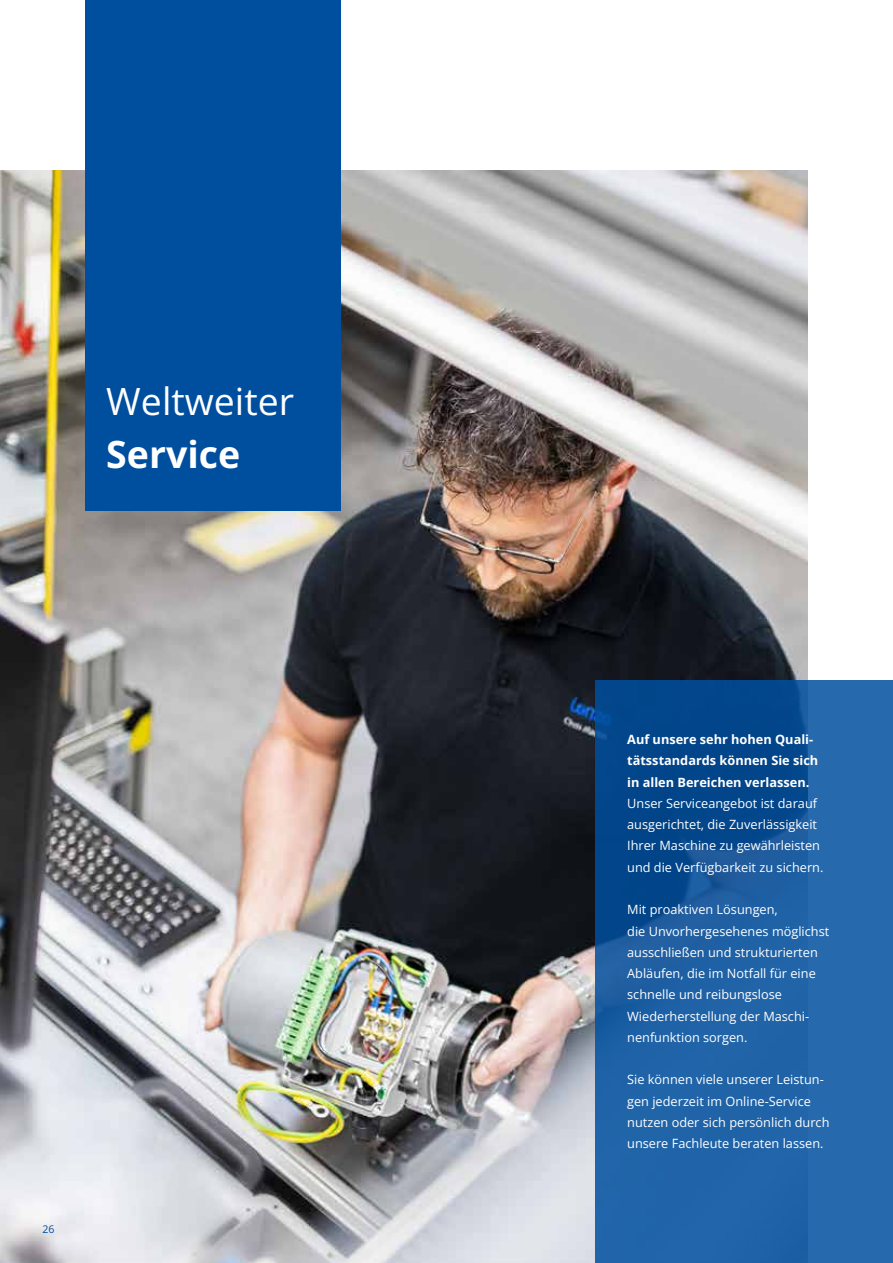
<style>
.page{position:relative;width:893px;height:1263px;background:#fff}
.page>*{position:absolute;margin:0;border:0;box-sizing:border-box;transform-origin:0 0}
.t1{font:37.5px "Open Sans";color:#fff}
.t2{font:700 37.5px "Open Sans";color:#fff}
.t3{font:12.75px/21.3px "Open Sans";color:#fff}
.t4{font:700 12.75px/21.3px "Open Sans";color:#fff}
.t5{font:10.5px "Open Sans";color:#004f9f}
</style>
<div class="page">
<img style="left:0;top:170px;width:808px;height:1093px">
<svg style="left:595px;top:680px;width:298px;height:583px;background:#1a5da1"></svg>
<div style="left:85px;top:0;width:255px;height:510px;background:#004f9f"></div>
<h1 class="t1" style="left:106px;top:375px;width:189px">Weltweiter</h1>
<h1 class="t2" style="left:106px;top:428px;width:136px">Service</h1>
<p class="t5" style="left:43px;top:1222px;width:14px">26</p>
<p class="t4" style="left:627px;top:729px;width:193px">Auf unsere sehr hohen Quali&shy;tätsstandards können Sie sich in allen Bereichen verlassen.</p>
<p class="t3" style="left:627px;top:792px;width:198px">Unser Serviceangebot ist darauf ausgerichtet, die Zuverlässigkeit Ihrer Maschine zu gewährleisten und die Verfügbarkeit zu sichern.</p>
<p class="t3" style="left:627px;top:899px;width:204px">Mit proaktiven Lösungen,<br>die Unvorhergesehenes möglichst ausschließen und strukturierten<br>Abläufen, die im Notfall für eine schnelle und reibungslose<br>Wiederherstellung der Maschi&shy;nenfunktion sorgen.</p>
<p class="t3" style="left:627px;top:1069px;width:204px">Sie können viele unserer Leistun&shy;gen jederzeit im Online-Service nutzen oder sich persönlich durch unsere Fachleute beraten lassen.</p>
</div>
